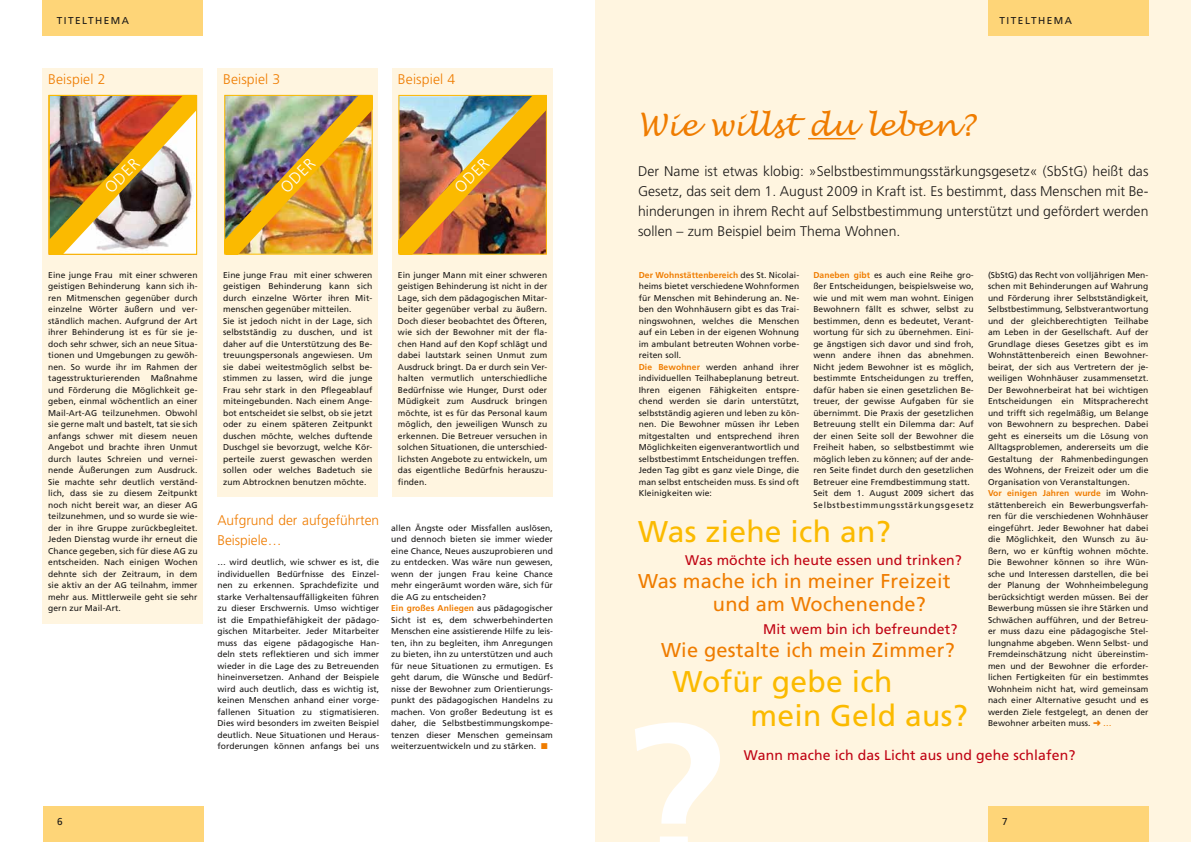
<style>
.page{position:relative;width:1191px;height:842px;background:#fff}
.page>*{position:absolute;margin:0;border:0;box-sizing:border-box;transform-origin:0 0}
.t1{font:700 200px "Frutiger LT";color:#fff}
.t2{font:30px/34.5px "Frutiger LT";letter-spacing:.01em;color:#fbba00}
.t3{font:italic 30px "Lucida Handwriting";letter-spacing:.005em;color:#ef7c00}
.t4{font:20px/23px "Frutiger LT";letter-spacing:.01em;color:#ef7c00}
.t5{font:300 16px "Frutiger LT";color:#fff}
.t6{font:300 14px/20px "Frutiger LT";letter-spacing:.005em;color:#1a1817;text-align:justify}
.t7{font:14px "Frutiger LT";letter-spacing:.01em;color:#c00313}
.t8{font:300 14px/20px "Frutiger LT";color:#ef7c00}
.t9{font:10px "Frutiger LT";letter-spacing:.15em;color:#1a1817}
.t10{font:8.5px/11.5px "Frutiger LT";letter-spacing:.01em;color:#1a1817}
.s1{font-weight:700;color:#ef7c00}
.s2{color:#ef7c00}
</style>
<div class="page">
<div style="left:392px;top:68px;width:161px;height:429px;background:#fff5e0"></div>
<div style="left:217px;top:68px;width:161px;height:429px;background:#fff5e0"></div>
<div style="left:43px;top:68px;width:160px;height:555px;background:#fff5e0"></div>
<div style="left:595px;top:0;width:596px;height:842px;background:#fff5e0"></div>
<div style="left:987px;top:807px;width:161px;height:35px;background:#fed578"></div>
<div style="left:43px;top:0;width:160px;height:35px;background:#fed578"></div>
<div style="left:43px;top:807px;width:160px;height:35px;background:#fed578"></div>
<div style="left:987px;top:0;width:161px;height:35px;background:#fed578"></div>
<hr style="left:808px;top:138px;width:47px;height:1px;background:#ef7c00">
<img style="left:48px;top:94px;width:149px;height:161px">
<div style="left:49px;top:95px;width:148px;height:160px;border:1px solid #fbba00"></div>
<img style="left:226px;top:97px;width:145px;height:156px">
<div style="left:224px;top:95px;width:149px;height:160px;border:1px solid #fbba00"></div>
<img style="left:400px;top:97px;width:145px;height:156px">
<div style="left:398px;top:95px;width:149px;height:160px;border:1px solid #fbba00"></div>
<p class="t9" style="left:57px;top:14px;width:74px">TITELTHEMA</p>
<h3 class="t8" style="left:48px;top:70px;width:59px">Beispiel 2</h3>
<h3 class="t8" style="left:223px;top:70px;width:59px">Beispiel 3</h3>
<h3 class="t8" style="left:398px;top:70px;width:59px">Beispiel 4</h3>
<h3 class="t5" style="left:101px;top:184px;width:43px;rotate:-45deg">ODER</h3>
<h3 class="t5" style="left:277px;top:184px;width:43px;rotate:-45deg">ODER</h3>
<h3 class="t5" style="left:451px;top:184px;width:43px;rotate:-45deg">ODER</h3>
<p class="t10" style="left:48px;top:269px;width:151px;text-align:justify">Eine junge Frau mit einer schweren geistigen Behinderung kann sich ih&shy;ren Mitmenschen gegenüber durch einzelne Wörter äußern und ver&shy;ständlich machen. Aufgrund der Art ihrer Behinderung ist es für sie je&shy;doch sehr schwer, sich an neue Situa&shy;tionen und Umgebungen zu gewöh&shy;nen. So wurde ihr im Rahmen der tagesstrukturierenden Maßnahme und Förderung die Möglichkeit ge&shy;geben, einmal wöchentlich an einer Mail-Art-AG teilzunehmen. Obwohl sie gerne malt und bastelt, tat sie sich anfangs schwer mit diesem neuen Angebot und brachte ihren Unmut durch lautes Schreien und vernei&shy;nende Äußerungen zum Ausdruck.<br>Sie machte sehr deutlich verständ&shy;lich, dass sie zu diesem Zeitpunkt noch nicht bereit war, an dieser AG teilzunehmen, und so wurde sie wie&shy;der in ihre Gruppe zurückbegleitet.<br>Jeden Dienstag wurde ihr erneut die Chance gegeben, sich für diese AG zu entscheiden. Nach einigen Wochen dehnte sich der Zeitraum, in dem sie aktiv an der AG teilnahm, immer mehr aus. Mittlerweile geht sie sehr gern zur Mail-Art.</p>
<p class="t10" style="left:223px;top:269px;width:151px">Eine junge Frau mit einer schweren geistigen Behinderung kann sich durch einzelne Wörter ihren Mit&shy;menschen gegenüber mitteilen.<br>Sie ist jedoch nicht in der Lage, sich selbstständig zu duschen, und ist daher auf die Unterstützung des Be&shy;treuungspersonals angewiesen. Um sie dabei weitestmöglich selbst be&shy;stimmen zu lassen, wird die junge Frau sehr stark in den Pflegeablauf miteingebunden. Nach einem Ange&shy;bot entscheidet sie selbst, ob sie jetzt oder zu einem späteren Zeitpunkt duschen möchte, welches duftende Duschgel sie bevorzugt, welche Kör&shy;perteile zuerst gewaschen werden sollen oder welches Badetuch sie zum Abtrocknen benutzen möchte.</p>
<h3 class="t8" style="left:217px;top:510px;width:163px">Aufgrund der aufgeführten<br>Beispiele…</h3>
<p class="t10" style="left:217px;top:557px;width:163px;text-align:justify">… wird deutlich, wie schwer es ist, die individuellen Bedürfnisse des Einzel&shy;nen zu erkennen. Sprachdefizite und starke Verhaltensauffälligkeiten führen zu dieser Erschwernis. Umso wichtiger ist die Empathiefähigkeit der pädago&shy;gischen Mitarbeiter. Jeder Mitarbeiter muss das eigene pädagogische Han&shy;deln stets reflektieren und sich immer wieder in die Lage des zu Betreuenden hineinversetzen. Anhand der Beispiele wird auch deutlich, dass es wichtig ist, keinen Menschen anhand einer vorge&shy;fallenen Situation zu stigmatisieren.<br>Dies wird besonders im zweiten Beispiel deutlich. Neue Situationen und Heraus&shy;forderungen können anfangs bei uns</p>
<p class="t10" style="left:398px;top:269px;width:151px;text-align:justify">Ein junger Mann mit einer schweren geistigen Behinderung ist nicht in der Lage, sich dem pädagogischen Mitar&shy;beiter gegenüber verbal zu äußern.<br>Doch dieser beobachtet des Öfteren, wie sich der Bewohner mit der fla&shy;chen Hand auf den Kopf schlägt und dabei lautstark seinen Unmut zum Ausdruck bringt. Da er durch sein Ver&shy;halten vermutlich unterschiedliche Bedürfnisse wie Hunger, Durst oder Müdigkeit zum Ausdruck bringen möchte, ist es für das Personal kaum möglich, den jeweiligen Wunsch zu erkennen. Die Betreuer versuchen in solchen Situationen, die unterschied&shy;lichsten Angebote zu entwickeln, um das eigentliche Bedürfnis herauszu&shy;finden.</p>
<p class="t10" style="left:391px;top:522px;width:163px">allen Ängste oder Missfallen auslösen, und dennoch bieten sie immer wieder eine Chance, Neues auszuprobieren und zu entdecken. Was wäre nun gewesen, wenn der jungen Frau keine Chance mehr eingeräumt worden wäre, sich für die AG zu entscheiden?<br><span class="s1">Ein großes Anliegen</span> aus pädagogischer Sicht ist es, dem schwerbehinderten Menschen eine assistierende Hilfe zu leis&shy;ten, ihn zu begleiten, ihm Anregungen zu bieten, ihn zu unterstützen und auch für neue Situationen zu ermutigen. Es geht darum, die Wünsche und Bedürf&shy;nisse der Bewohner zum Orientierungs&shy;punkt des pädagogischen Handelns zu machen. Von großer Bedeutung ist es daher, die Selbstbestimmungskompe&shy;tenzen dieser Menschen gemeinsam weiterzuentwickeln und zu stärken. <span class="s2">■</span></p>
<p class="t9" style="left:57px;top:816px;width:7px">6</p>
<p class="t9" style="left:999px;top:14px;width:74px">TITELTHEMA</p>
<h2 class="t3" style="left:638px;top:107px;width:338px">Wie willst du leben?</h2>
<p class="t6" style="left:638px;top:161px;width:512px">Der Name ist etwas klobig: »Selbstbestimmungsstärkungsgesetz« (SbStG) heißt das Gesetz, das seit dem 1. August 2009 in Kraft ist. Es bestimmt, dass Menschen mit Be&shy;hinderungen in ihrem Recht auf Selbstbestimmung unterstützt und gefördert werden sollen – zum Beispiel beim Thema Wohnen.</p>
<p class="t10" style="left:639px;top:269px;width:162px"><span class="s1">Der Wohnstättenbereich</span> des St. Nicolai&shy;heims bietet verschiedene Wohnformen für Menschen mit Behinderung an. Ne&shy;ben den Wohnhäusern gibt es das Trai&shy;ningswohnen, welches die Menschen auf ein Leben in der eigenen Wohnung im ambulant betreuten Wohnen vorbe&shy;reiten soll.<br><span class="s1">Die Bewohner</span> werden anhand ihrer individuellen Teilhabeplanung betreut.<br>Ihren eigenen Fähigkeiten entspre&shy;chend werden sie darin unterstützt, selbstständig agieren und leben zu kön&shy;nen. Die Bewohner müssen ihr Leben mitgestalten und entsprechend ihren Möglichkeiten eigenverantwortlich und selbstbestimmt Entscheidungen treffen.<br>Jeden Tag gibt es ganz viele Dinge, die man selbst entscheiden muss. Es sind oft Kleinigkeiten wie:</p>
<p class="t10" style="left:813px;top:269px;width:162px"><span class="s1">Daneben gibt</span> es auch eine Reihe gro&shy;ßer Entscheidungen, beispielsweise wo, wie und mit wem man wohnt. Einigen Bewohnern fällt es schwer, selbst zu bestimmen, denn es bedeutet, Verant&shy;wortung für sich zu übernehmen. Eini&shy;ge ängstigen sich davor und sind froh, wenn andere ihnen das abnehmen.<br>Nicht jedem Bewohner ist es möglich, bestimmte Entscheidungen zu treffen, dafür haben sie einen gesetzlichen Be&shy;treuer, der gewisse Aufgaben für sie übernimmt. Die Praxis der gesetzlichen Betreuung stellt ein Dilemma dar: Auf der einen Seite soll der Bewohner die Freiheit haben, so selbstbestimmt wie möglich leben zu können; auf der ande&shy;ren Seite findet durch den gesetzlichen Betreuer eine Fremdbestimmung statt.<br>Seit dem 1. August 2009 sichert das Selbstbestimmungsstärkungsgesetz</p>
<p class="t10" style="left:988px;top:269px;width:162px">(SbStG) das Recht von volljährigen Men&shy;schen mit Behinderungen auf Wahrung und Förderung ihrer Selbstständigkeit, Selbstbestimmung, Selbstverantwortung und der gleichberechtigten Teilhabe am Leben in der Gesellschaft. Auf der Grundlage dieses Gesetzes gibt es im Wohnstättenbereich einen Bewohner&shy;beirat, der sich aus Vertretern der je&shy;weiligen Wohnhäuser zusammensetzt.<br>Der Bewohnerbeirat hat bei wichtigen Entscheidungen ein Mitspracherecht und trifft sich regelmäßig, um Belange von Bewohnern zu besprechen. Dabei geht es einerseits um die Lösung von Alltagsproblemen, andererseits um die Gestaltung der Rahmenbedingungen des Wohnens, der Freizeit oder um die Organisation von Veranstaltungen.<br><span class="s1">Vor einigen Jahren wurde</span> im Wohn&shy;stättenbereich ein Bewerbungsverfah&shy;ren für die verschiedenen Wohnhäuser eingeführt. Jeder Bewohner hat dabei die Möglichkeit, den Wunsch zu äu&shy;ßern, wo er künftig wohnen möchte.<br>Die Bewohner können so ihre Wün&shy;sche und Interessen darstellen, die bei der Planung der Wohnheimbelegung berücksichtigt werden müssen. Bei der Bewerbung müssen sie ihre Stärken und Schwächen aufführen, und der Betreu&shy;er muss dazu eine pädagogische Stel&shy;lungnahme abgeben. Wenn Selbst- und Fremdeinschätzung nicht übereinstim&shy;men und der Bewohner die erforder&shy;lichen Fertigkeiten für ein bestimmtes Wohnheim nicht hat, wird gemeinsam nach einer Alternative gesucht und es werden Ziele festgelegt, an denen der Bewohner arbeiten muss. <span class="s2">➜ …</span></p>
<h2 class="t2" style="left:638px;top:515px;width:254px">Was ziehe ich an?</h2>
<h3 class="t7" style="left:685px;top:552px;width:278px">Was möchte ich heute essen und trinken?</h3>
<h3 class="t4" style="left:713px;top:570px;width:239px;text-indent:-75px">Was mache ich in meiner Freizeit und am Wochenende?</h3>
<h3 class="t7" style="left:763px;top:621px;width:196px">Mit wem bin ich befreundet?</h3>
<h3 class="t4" style="left:661px;top:639px;width:295px">Wie gestalte ich mein Zimmer?</h3>
<h2 class="t2" style="left:750px;top:664px;width:219px;text-indent:-78px">Wofür gebe ich mein Geld aus?</h2>
<h3 class="t7" style="left:744px;top:747px;width:333px">Wann mache ich das Licht aus und gehe schlafen?</h3>
<h1 class="t1" style="left:625px;top:677px;width:101px">?</h1>
<p class="t9" style="left:1002px;top:816px;width:7px">7</p>
</div>
